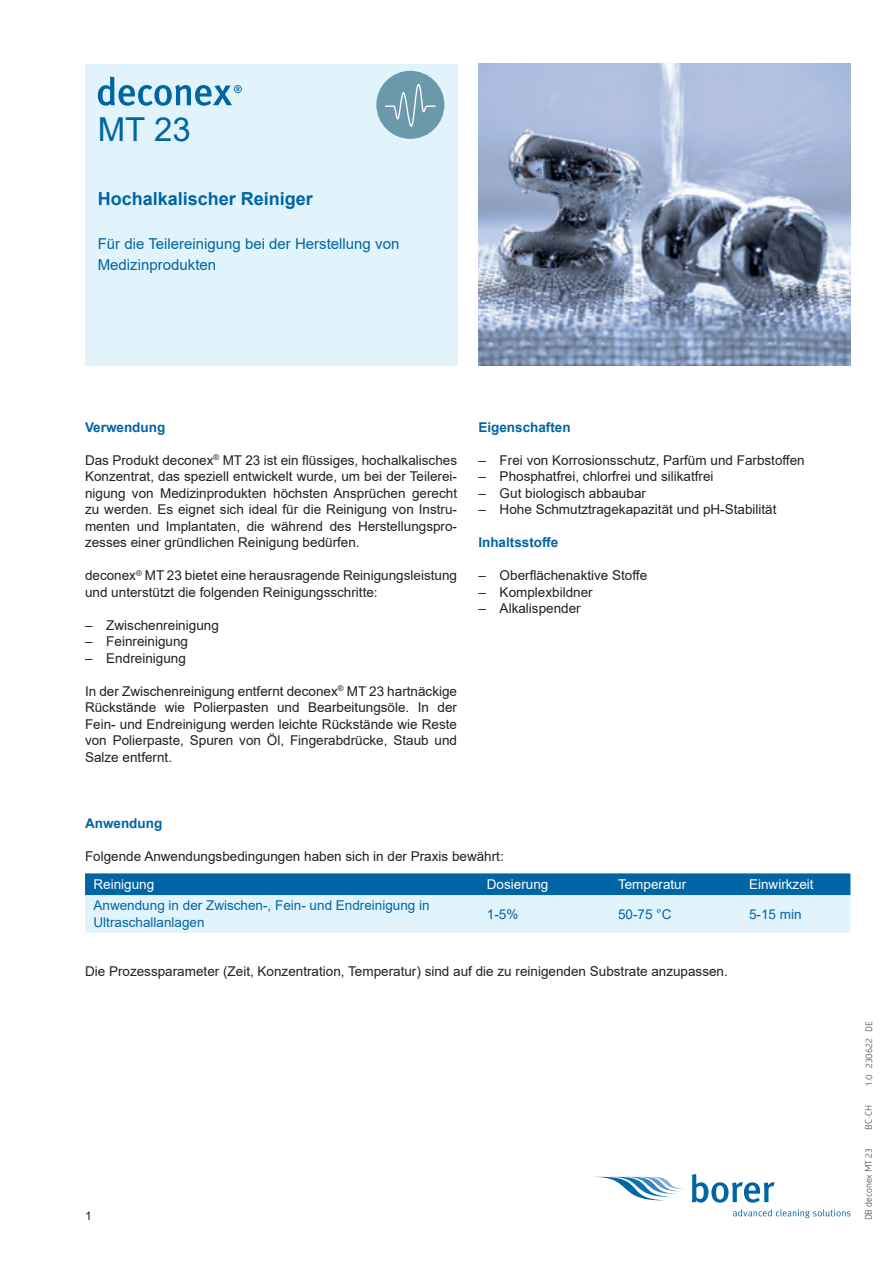
<style>
.page{position:relative;width:893px;height:1263px;background:#fff}
.page>*{position:absolute;margin:0;border:0;box-sizing:border-box;transform-origin:0 0}
.t1{font:33px "Arial";color:#0065a4}
.t2{font:700 18px "Arial";color:#0065a4}
.t3{font:15px/21px "Arial";color:#0065a4}
.t4{font:13.5px/16.5px "Arial";color:#231f20;text-align:justify}
.t5{font:13.5px/16.5px "Arial";color:#0065a4}
.t6{font:700 13.5px "Arial";color:#0065a4}
.t7{font:13.5px "Arial";color:#fff}
.t8{font:12px "Arial";color:#231f20}
.t9{font:9px "Glober";color:#231f20}
</style>
<div class="page">
<div style="left:85px;top:64px;width:372px;height:302px;background:#e1f4fc"></div>
<svg style="left:98px;top:77px;width:144px;height:29px"></svg>
<svg style="left:598px;top:1177px;width:86px;height:23px"></svg>
<svg style="left:692px;top:1174px;width:83px;height:29px"></svg>
<svg style="left:733px;top:1209px;width:117px;height:9px"></svg>
<div style="left:376px;top:71px;width:68px;height:68px;background:#6c98ac;border-radius:50%"></div>
<svg style="left:384px;top:84px;width:52px;height:43px"></svg>
<img style="left:479px;top:64px;width:371px;height:302px">
<svg style="left:85px;top:873px;width:765px;height:60px;background:#90c0dc"></svg>
<h1 class="t1" style="left:98px;top:107px;width:94px">MT 23</h1>
<h2 class="t2" style="left:98px;top:186px;width:217px">Hochalkalischer Reiniger</h2>
<p class="t3" style="left:98px;top:233px;width:303px">Für die Teilereinigung bei der Herstellung von<br>Medizinprodukten</p>
<p class="t6" style="left:85px;top:417px;width:82px">Verwendung</p>
<p class="t4" style="left:85px;top:451px;width:374px">Das Produkt deconex<sup>®</sup> MT 23 ist ein flüssiges, hochalkalisches Konzentrat, das speziell entwickelt wurde, um bei der Teilerei&shy;nigung von Medizinprodukten höchsten Ansprüchen gerecht zu werden. Es eignet sich ideal für die Reinigung von Instru&shy;menten und Implantaten, die während des Herstellungspro&shy;zesses einer gründlichen Reinigung bedürfen.</p>
<p class="t4" style="left:85px;top:567px;width:374px">deconex<sup>®</sup> MT 23 bietet eine herausragende Reinigungsleistung und unterstützt die folgenden Reinigungsschritte:</p>
<p class="t4" style="left:85px;top:616px;width:135px">– Zwischenreinigung</p>
<p class="t4" style="left:85px;top:633px;width:105px">– Feinreinigung</p>
<p class="t4" style="left:85px;top:649px;width:102px">– Endreinigung</p>
<p class="t4" style="left:85px;top:682px;width:374px">In der Zwischenreinigung entfernt deconex<sup>®</sup> MT 23 hartnäckige Rückstände wie Polierpasten und Bearbeitungsöle. In der Fein- und Endreinigung werden leichte Rückstände wie Reste von Polierpaste, Spuren von Öl, Fingerabdrücke, Staub und Salze entfernt.</p>
<p class="t6" style="left:478px;top:417px;width:94px">Eigenschaften</p>
<p class="t4" style="left:478px;top:451px;width:328px">– Frei von Korrosionsschutz, Parfüm und Farbstoffen</p>
<p class="t4" style="left:478px;top:468px;width:237px">– Phosphatfrei, chlorfrei und silikatfrei</p>
<p class="t4" style="left:478px;top:484px;width:169px">– Gut biologisch abbaubar</p>
<p class="t4" style="left:478px;top:501px;width:300px">– Hohe Schmutztragekapazität und pH-Stabilität</p>
<p class="t6" style="left:478px;top:533px;width:81px">Inhaltsstoffe</p>
<p class="t4" style="left:478px;top:567px;width:170px">– Oberflächenaktive Stoffe</p>
<p class="t4" style="left:478px;top:583px;width:116px">– Komplexbildner</p>
<p class="t4" style="left:478px;top:600px;width:104px">– Alkalispender</p>
<p class="t6" style="left:85px;top:813px;width:79px">Anwendung</p>
<p class="t4" style="left:85px;top:847px;width:420px">Folgende Anwendungsbedingungen haben sich in der Praxis bewährt:</p>
<p class="t7" style="left:94px;top:875px;width:62px">Reinigung</p>
<p class="t7" style="left:487px;top:875px;width:63px">Dosierung</p>
<p class="t7" style="left:618px;top:875px;width:70px">Temperatur</p>
<p class="t7" style="left:749px;top:875px;width:66px">Einwirkzeit</p>
<p class="t5" style="left:94px;top:897px;width:338px">Anwendung in der Zwischen-, Fein- und Endreinigung in<br>Ultraschallanlagen</p>
<p class="t5" style="left:487px;top:905px;width:33px">1-5%</p>
<p class="t5" style="left:618px;top:905px;width:55px">50-75 °C</p>
<p class="t5" style="left:749px;top:905px;width:54px">5-15 min</p>
<p class="t4" style="left:85px;top:963px;width:644px">Die Prozessparameter (Zeit, Konzentration, Temperatur) sind auf die zu reinigenden Substrate anzupassen.</p>
<p class="t8" style="left:85px;top:1208px;width:8px">1</p>
<p class="t9" style="left:862px;top:1086px;width:66px;rotate:-90deg">1.0 230622 DE</p>
<p class="t9" style="left:862px;top:1130px;width:26px;rotate:-90deg">BC-CH</p>
<p class="t9" style="left:862px;top:1220px;width:73px;rotate:-90deg">DB deconex MT 23</p>
</div>
